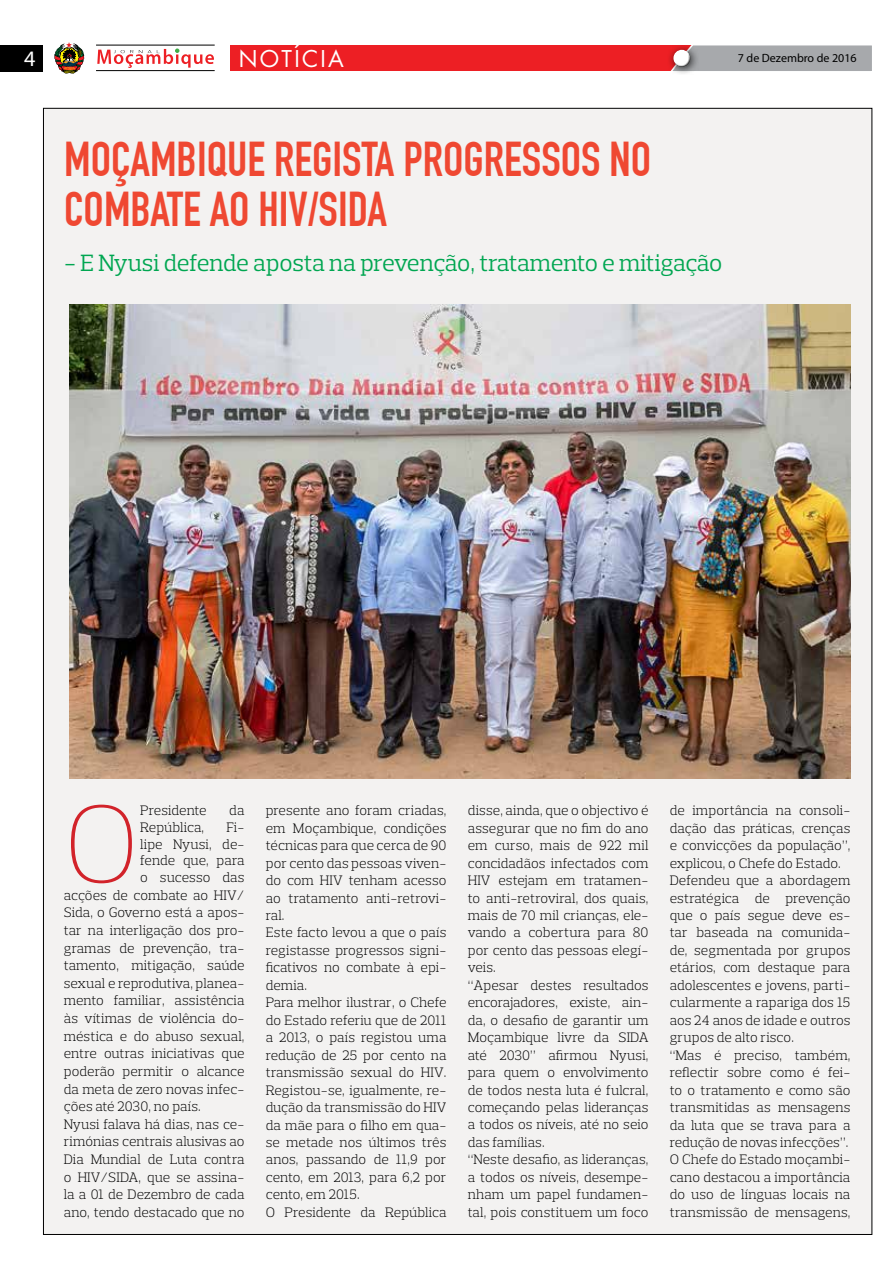
<style>
.page{position:relative;width:893px;height:1263px;background:#fff}
.page>*{position:absolute;margin:0;border:0;box-sizing:border-box;transform-origin:0 0}
.t1{font:200 112.35px "Prelo Slab";color:#d2232a}
.t2{font:700 47.85px/49.8px "DIN Condensed";color:#ef4832}
.t3{font:24px "Prelo Slab";letter-spacing:-.02em;color:#00a651}
.t4{font:22.5px "Futura";letter-spacing:.1em;color:#fff}
.t5{font:22.2px "Myriad Pro";color:#fff}
.t6{font:300 13.95px/17.4px "Prelo Slab";color:#000}
.t7{font:12px "Myriad Pro";color:#000}
</style>
<div class="page">
<div style="left:43px;top:108px;width:829px;height:1126px;background:#f3f2f1"></div>
<div style="left:230px;top:45px;width:642px;height:26px;background:#ed1f24"></div>
<div style="left:699px;top:45px;width:173px;height:26px;background:#a7a9ac"></div>
<div style="left:0;top:45px;width:43px;height:26px;background:#000"></div>
<div style="left:42px;top:31px;width:55px;height:55px;background:#fff"></div>
<svg style="left:54px;top:42px;width:30px;height:32px"></svg>
<div style="left:667px;top:44px;width:32px;height:32px;background:#000;opacity:.75"></div>
<div style="left:672px;top:49px;width:20px;height:14px;background:#fff;opacity:.75"></div>
<div style="left:672px;top:52px;width:20px;height:17px;background:#000;opacity:.75"></div>
<hr style="left:96px;top:70px;width:119px;height:1px;background:#000">
<hr style="left:96px;top:45px;width:119px;height:1px;background:#000">
<svg style="left:97px;top:48px;width:117px;height:20px"></svg>
<img style="left:69px;top:304px;width:781px;height:474px">
<h3 class="t5" style="left:24px;top:45px;width:13px">4</h3>
<h3 class="t4" style="left:239px;top:43px;width:106px">NOTÍCIA</h3>
<p class="t7" style="left:738px;top:51px;width:120px">7 de Dezembro de 2016</p>
<h2 class="t2" style="left:64px;top:134px;width:588px">MOÇAMBIQUE REGISTA PROGRESSOS NO<br>COMBATE AO HIV/SIDA</h2>
<h3 class="t3" style="left:64px;top:248px;width:660px">- E Nyusi defende aposta na prevenção, tratamento e mitigação</h3>
<h1 class="t1" style="left:64px;top:775px;width:77px">O</h1>
<p class="t6" style="left:140px;top:802px;width:68px">Presidente</p>
<p class="t6" style="left:229px;top:802px;width:17px">da</p>
<p class="t6" style="left:140px;top:818px;width:65px">República,</p>
<p class="t6" style="left:226px;top:818px;width:20px">Fi-</p>
<p class="t6" style="left:140px;top:835px;width:106px">lipe Nyusi, de-</p>
<p class="t6" style="left:140px;top:852px;width:106px">fende que, para</p>
<p class="t6" style="left:140px;top:869px;width:106px">o sucesso das</p>
<p class="t6" style="left:64px;top:886px;width:182px">acções de combate ao HIV/</p>
<p class="t6" style="left:64px;top:904px;width:182px">Sida, o Governo está a apos-</p>
<p class="t6" style="left:64px;top:921px;width:182px">tar na interligação dos pro-</p>
<p class="t6" style="left:64px;top:939px;width:182px">gramas de prevenção, tra-</p>
<p class="t6" style="left:64px;top:957px;width:182px">tamento, mitigação, saúde</p>
<p class="t6" style="left:64px;top:974px;width:182px">sexual e reprodutiva, planea-</p>
<p class="t6" style="left:64px;top:992px;width:182px">mento familiar, assistência</p>
<p class="t6" style="left:64px;top:1010px;width:182px">às vítimas de violência do-</p>
<p class="t6" style="left:64px;top:1027px;width:182px">méstica e do abuso sexual,</p>
<p class="t6" style="left:64px;top:1045px;width:182px">entre outras iniciativas que</p>
<p class="t6" style="left:64px;top:1062px;width:182px">poderão permitir o alcance</p>
<p class="t6" style="left:64px;top:1080px;width:182px">da meta de zero novas infec-</p>
<p class="t6" style="left:64px;top:1098px;width:138px">ções até 2030, no país.</p>
<p class="t6" style="left:64px;top:1115px;width:182px">Nyusi falava há dias, nas ce-</p>
<p class="t6" style="left:64px;top:1133px;width:182px">rimónias centrais alusivas ao</p>
<p class="t6" style="left:64px;top:1150px;width:182px">Dia Mundial de Luta contra</p>
<p class="t6" style="left:64px;top:1168px;width:182px">o HIV/SIDA, que se assina-</p>
<p class="t6" style="left:64px;top:1186px;width:182px">la a 01 de Dezembro de cada</p>
<p class="t6" style="left:64px;top:1203px;width:182px">ano, tendo destacado que no</p>
<p class="t6" style="left:266px;top:802px;width:182px">presente ano foram criadas, em Moçambique, condições técnicas para que cerca de 90 por cento das pessoas viven&shy;do com HIV tenham acesso ao tratamento anti-retrovi&shy;ral.<br>Este facto levou a que o país registasse progressos signi&shy;ficativos no combate à epi&shy;demia.<br>Para melhor ilustrar, o Chefe do Estado referiu que de 2011 a 2013, o país registou uma redução de 25 por cento na transmissão sexual do HIV.<br>Registou-se, igualmente, re&shy;dução da transmissão do HIV da mãe para o filho em qua&shy;se metade nos últimos três anos, passando de 11,9 por cento, em 2013, para 6,2 por cento, em 2015.<br>O Presidente da República</p>
<p class="t6" style="left:468px;top:802px;width:182px">disse, ainda, que o objectivo é assegurar que no fim do ano em curso, mais de 922 mil concidadãos infectados com<br>HIV estejam em tratamen&shy;to anti-retroviral, dos quais, mais de 70 mil crianças, ele&shy;vando a cobertura para 80 por cento das pessoas elegí&shy;veis.<br>“Apesar destes resultados encorajadores, existe, ain&shy;da, o desafio de garantir um<br>Moçambique livre da SIDA até 2030” afirmou Nyusi, para quem o envolvimento de todos nesta luta é fulcral, começando pelas lideranças a todos os níveis, até no seio das famílias.<br>“Neste desafio, as lideranças, a todos os níveis, desempe&shy;nham um papel fundamen&shy;tal, pois constituem um foco</p>
<p class="t6" style="left:670px;top:802px;width:182px">de importância na consoli&shy;dação das práticas, crenças e convicções da população”, explicou, o Chefe do Estado.<br>Defendeu que a abordagem estratégica de prevenção que o país segue deve es&shy;tar baseada na comunida&shy;de, segmentada por grupos etários, com destaque para adolescentes e jovens, parti&shy;cularmente a rapariga dos 15 aos 24 anos de idade e outros grupos de alto risco.<br>“Mas é preciso, também, reflectir sobre como é fei&shy;to o tratamento e como são transmitidas as mensagens da luta que se trava para a redução de novas infecções”.<br>O Chefe do Estado moçambi&shy;cano destacou a importância do uso de línguas locais na transmissão de mensagens,</p>
</div>
